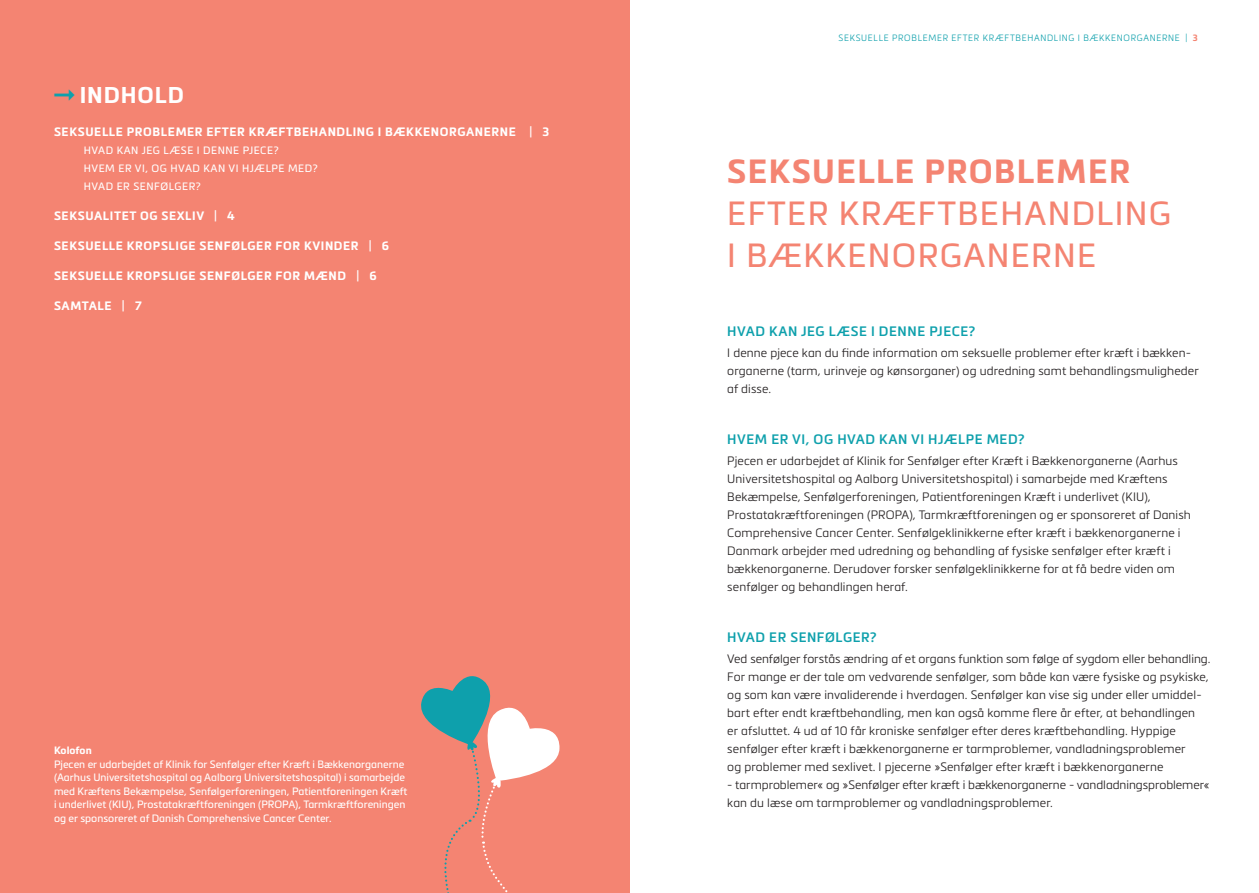
<style>
.page{position:relative;width:1259px;height:893px;background:#fff}
.page>*{position:absolute;margin:0;border:0;box-sizing:border-box;transform-origin:0 0}
.t1{font:33px/42px "Metronic Pro";letter-spacing:.04em;color:#f48472}
.t2{font:700 33px "Metronic Pro";letter-spacing:.04em;color:#f48472}
.t3{font:700 22.5px "Metronic Pro";letter-spacing:.04em;color:#fff}
.t4{font:600 13.5px "Metronic Pro";letter-spacing:.04em;color:#0ea0ac}
.t5{font:300 12px/18px "Metronic Pro";letter-spacing:.01em;color:#231f20}
.t6{font:700 12px "Metronic Pro";letter-spacing:.05em;color:#fff}
.t7{font:10.5px/13.5px "Metronic Pro";color:#fff}
.t8{font:10.5px/18px "Metronic Pro";letter-spacing:.05em;color:#fff}
.t9{font:700 10.5px "Metronic Pro";color:#fff}
.t10{font:300 9px "Metronic Pro";letter-spacing:.08em;color:#0ea0ac}
.s1{font-weight:700;color:#f48472}
</style>
<div class="page">
<div style="left:0;top:0;width:629px;height:893px;background:#f48472"></div>
<svg style="left:421px;top:676px;width:139px;height:217px"></svg>
<h2 class="t3" style="left:80px;top:81px;width:106px">INDHOLD</h2>
<p class="t6" style="left:54px;top:124px;width:497px">SEKSUELLE PROBLEMER EFTER KRÆFTBEHANDLING I BÆKKENORGANERNE | 3</p>
<p class="t8" style="left:84px;top:141px;width:235px">HVAD KAN JEG LÆSE I DENNE PJECE?<br>HVEM ER VI, OG HVAD KAN VI HJÆLPE MED?<br>HVAD ER SENFØLGER?</p>
<p class="t6" style="left:54px;top:208px;width:182px">SEKSUALITET OG SEXLIV | 4</p>
<p class="t6" style="left:54px;top:238px;width:336px">SEKSUELLE KROPSLIGE SENFØLGER FOR KVINDER | 6</p>
<p class="t6" style="left:54px;top:268px;width:324px">SEKSUELLE KROPSLIGE SENFØLGER FOR MÆND | 6</p>
<p class="t6" style="left:54px;top:298px;width:89px">SAMTALE | 7</p>
<p class="t9" style="left:54px;top:744px;width:39px">Kolofon</p>
<p class="t7" style="left:54px;top:757px;width:355px">Pjecen er udarbejdet af Klinik for Senfølger efter Kræft i Bækkenorganerne (Aarhus Universitetshospital og Aalborg Universitetshospital) i samarbejde med Kræftens Bekæmpelse, Senfølgerforeningen, Patientforeningen Kræft i underlivet (KIU), Prostatakræftforeningen (PROPA), Tarmkræftforeningen og er sponsoreret af Danish Comprehensive Cancer Center.</p>
<p class="t10" style="left:838px;top:32px;width:361px">SEKSUELLE PROBLEMER EFTER KRÆFTBEHANDLING I BÆKKENORGANERNE | <span class="s1">3</span></p>
<h1 class="t2" style="left:727px;top:151px;width:404px">SEKSUELLE PROBLEMER</h1>
<h1 class="t1" style="left:727px;top:191px;width:445px">EFTER KRÆFTBEHANDLING<br>I BÆKKENORGANERNE</h1>
<p class="t4" style="left:727px;top:323px;width:249px">HVAD KAN JEG LÆSE I DENNE PJECE?</p>
<p class="t5" style="left:727px;top:344px;width:473px">I denne pjece kan du finde information om seksuelle problemer efter kræft i bækken&shy;organerne (tarm, urinveje og kønsorganer) og udredning samt behandlingsmuligheder af disse.</p>
<p class="t4" style="left:727px;top:431px;width:299px">HVEM ER VI, OG HVAD KAN VI HJÆLPE MED?</p>
<p class="t5" style="left:727px;top:452px;width:465px">Pjecen er udarbejdet af Klinik for Senfølger efter Kræft i Bækkenorganerne (Aarhus Universitetshospital og Aalborg Universitetshospital) i samarbejde med Kræftens Bekæmpelse, Senfølgerforeningen, Patientforeningen Kræft i underlivet (KIU), Prostatakræftforeningen (PROPA), Tarmkræftforeningen og er sponsoreret af Danish Comprehensive Cancer Center. Senfølgeklinikkerne efter kræft i bækkenorganerne i Danmark arbejder med udredning og behandling af fysiske senfølger efter kræft i bækkenorganerne. Derudover forsker senfølgeklinikkerne for at få bedre viden om senfølger og behandlingen heraf.</p>
<p class="t4" style="left:727px;top:629px;width:151px">HVAD ER SENFØLGER?</p>
<p class="t5" style="left:727px;top:650px;width:485px">Ved senfølger forstås ændring af et organs funktion som følge af sygdom eller behandling.<br>For mange er der tale om vedvarende senfølger, som både kan være fysiske og psykiske, og som kan være invaliderende i hverdagen. Senfølger kan vise sig under eller umiddel&shy;bart efter endt kræftbehandling, men kan også komme flere år efter, at behandlingen<br>er afsluttet. 4 ud af 10 får kroniske senfølger efter deres kræftbehandling. Hyppige senfølger efter kræft i bækkenorganerne er tarmproblemer, vandladningsproblemer<br>og problemer med sexlivet. I pjecerne »Senfølger efter kræft i bækkenorganerne</p>
<p class="t5" style="left:727px;top:776px;width:484px">- tarmproblemer« og »Senfølger efter kræft i bækkenorganerne - vandladningsproblemer« kan du læse om tarmproblemer og vandladningsproblemer.</p>
</div>
